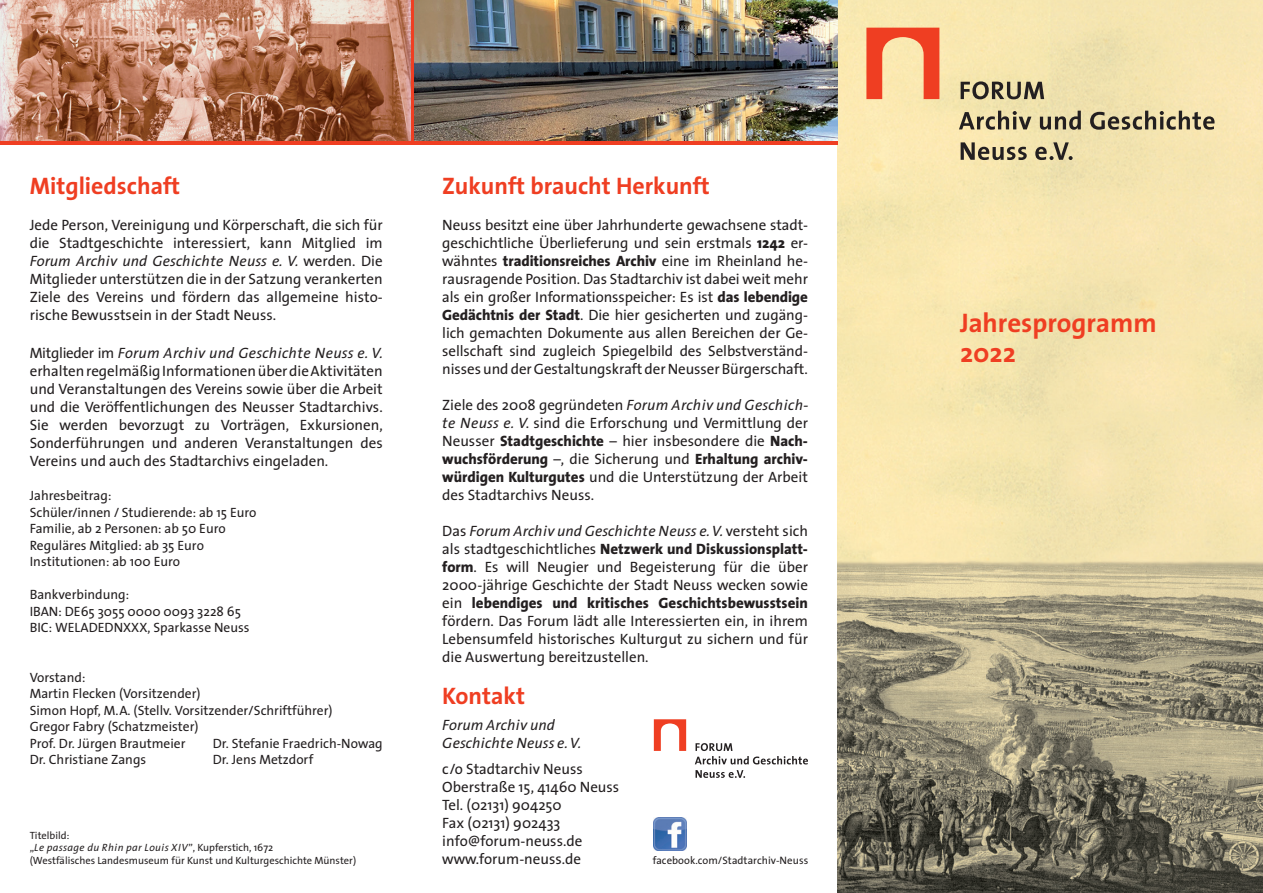
<style>
.page{position:relative;width:1263px;height:893px;background:#fff}
.page>*{position:absolute;margin:0;border:0;box-sizing:border-box;transform-origin:0 0}
.t1{font:700 27px/30px "Thesis Sans";color:#ef3e22}
.t2{font:700 24px "Thesis Sans";color:#ef3e22}
.t3{font:15px/18px "Thesis Sans";color:#231f20;text-align:justify}
.t4{font:italic 15px/18px "Thesis Sans";letter-spacing:-.03em;color:#231f20}
.t5{font:13.5px/16.5px "Thesis Sans";color:#231f20}
.t6{font:10.8px "Thesis Sans";letter-spacing:.005em;color:#231f20}
.t7{font:10.5px/12.8px "Thesis Sans";color:#231f20}
.s1{font-style:italic}
.s2{font-weight:800}
</style>
<div class="page">
<img style="left:838px;top:0;width:425px;height:893px">
<svg style="left:0;top:0;width:838px;height:145px;background:#dc4c31"></svg>
<img style="left:415px;top:0;width:423px;height:140px">
<svg style="left:695px;top:770px;width:50px;height:8px"></svg>
<svg style="left:695px;top:743px;width:113px;height:21px"></svg>
<svg style="left:654px;top:719px;width:32px;height:32px"></svg>
<img style="left:653px;top:817px;width:34px;height:33px">
<img style="left:0;top:0;width:410px;height:140px">
<svg style="left:960px;top:142px;width:67px;height:18px"></svg>
<svg style="left:1035px;top:142px;width:37px;height:18px"></svg>
<svg style="left:959px;top:111px;width:72px;height:19px"></svg>
<svg style="left:1040px;top:111px;width:41px;height:19px"></svg>
<svg style="left:1090px;top:111px;width:124px;height:19px;background:#a59979"></svg>
<svg style="left:960px;top:81px;width:84px;height:18px;background:#92886b"></svg>
<svg style="left:866px;top:28px;width:73px;height:71px;background:#f48e65"></svg>
<h2 class="t2" style="left:30px;top:173px;width:152px">Mitgliedschaft</h2>
<p class="t3" style="left:30px;top:217px;width:354px">Jede Person, Vereinigung und Körperschaft, die sich für die Stadtgeschichte interessiert, kann Mitglied im <span class="s1">Forum Archiv und Geschichte Neuss e. V.</span> werden. Die Mitglieder unterstützen die in der Satzung verankerten Ziele des Vereins und fördern das allgemeine histo&shy;rische Bewusstsein in der Stadt Neuss.</p>
<p class="t3" style="left:30px;top:344px;width:354px">Mitglieder im <span class="s1">Forum Archiv und Geschichte Neuss e. V. </span>erhalten regelmäßig Informationen über die Aktivitäten und Veranstaltungen des Vereins sowie über die Arbeit und die Veröffentlichungen des Neusser Stadtarchivs.<br>Sie werden bevorzugt zu Vorträgen, Exkursionen, Sonderführungen und anderen Veranstaltungen des Vereins und auch des Stadtarchivs eingeladen.</p>
<p class="t5" style="left:30px;top:488px;width:228px">Jahresbeitrag:<br>Schüler/innen / Studierende: ab 15 Euro<br>Familie, ab 2 Personen: ab 50 Euro<br>Reguläres Mitglied: ab 35 Euro<br>Institutionen: ab 100 Euro</p>
<p class="t5" style="left:30px;top:587px;width:221px">Bankverbindung:<br>IBAN: DE65 3055 0000 0093 3228 65<br>BIC: WELADEDNXXX, Sparkasse Neuss</p>
<p class="t5" style="left:30px;top:670px;width:304px">Vorstand:<br>Martin Flecken (Vorsitzender)<br>Simon Hopf, M.A. (Stellv. Vorsitzender/Schriftführer)<br>Gregor Fabry (Schatzmeister)<br>Prof. Dr. Jürgen Brautmeier</p>
<p class="t5" style="left:213px;top:736px;width:171px">Dr. Stefanie Fraedrich-Nowag</p>
<p class="t5" style="left:30px;top:752px;width:118px">Dr. Christiane Zangs</p>
<p class="t5" style="left:213px;top:752px;width:102px">Dr. Jens Metzdorf</p>
<p class="t7" style="left:30px;top:829px;width:328px">Titelbild:<br>„<span class="s1">Le passage du Rhin par Louis XIV</span>”, Kupferstich, 1672<br>(Westfälisches Landesmuseum für Kunst und Kulturgeschichte Münster)</p>
<h2 class="t2" style="left:442px;top:173px;width:269px">Zukunft braucht Herkunft</h2>
<p class="t3" style="left:442px;top:217px;width:367px">Neuss besitzt eine über Jahrhunderte gewachsene stadt&shy;geschichtliche Überlieferung und sein erstmals <span class="s2">1242</span> er&shy;wähntes <span class="s2">traditionsreiches Archiv</span> eine im Rheinland he&shy;rausragende Position. Das Stadtarchiv ist dabei weit mehr als ein großer Informationsspeicher: Es ist <span class="s2">das lebendige Gedächtnis der Stadt</span>. Die hier gesicherten und zugäng&shy;lich gemachten Dokumente aus allen Bereichen der Ge&shy;sellschaft sind zugleich Spiegelbild des Selbstverständ&shy;nisses und der Gestaltungskraft der Neusser Bürgerschaft.</p>
<p class="t3" style="left:442px;top:397px;width:367px">Ziele des 2008 gegründeten <span class="s1">Forum Archiv und Geschich&shy;te Neuss e. V</span>. sind die Erforschung und Vermittlung der Neusser <span class="s2">Stadtgeschichte</span> – hier insbesondere die <span class="s2">Nach&shy;wuchsförderung</span> –, die Sicherung und <span class="s2">Erhaltung archiv&shy;würdigen Kulturgutes</span> und die Unterstützung der Arbeit des Stadtarchivs Neuss.</p>
<p class="t3" style="left:442px;top:523px;width:367px">Das <span class="s1">Forum Archiv und Geschichte Neuss e. V.</span> versteht sich als stadtgeschichtliches <span class="s2">Netzwerk und Diskussionsplatt&shy;form</span>. Es will Neugier und Begeisterung für die über 2000-jährige Geschichte der Stadt Neuss wecken sowie ein <span class="s2">lebendiges und kritisches Geschichtsbewusstsein </span>fördern. Das Forum lädt alle Interessierten ein, in ihrem Lebensumfeld historisches Kulturgut zu sichern und für die Auswertung bereitzustellen.</p>
<h2 class="t2" style="left:442px;top:683px;width:84px">Kontakt</h2>
<p class="t4" style="left:442px;top:716px;width:140px">Forum Archiv und<br>Geschichte Neuss e. V.</p>
<p class="t3" style="left:442px;top:761px;width:179px;text-align:left">c/o Stadtarchiv Neuss<br>Oberstraße 15, 41460 Neuss<br>Tel. (02131) 904250<br>Fax (02131) 902433 info@forum-neuss.de www.forum-neuss.de</p>
<p class="t6" style="left:653px;top:854px;width:157px">facebook.com/Stadtarchiv-Neuss</p>
<h1 class="t1" style="left:960px;top:310px;width:198px">Jahresprogramm<br>2022</h1>
</div>
